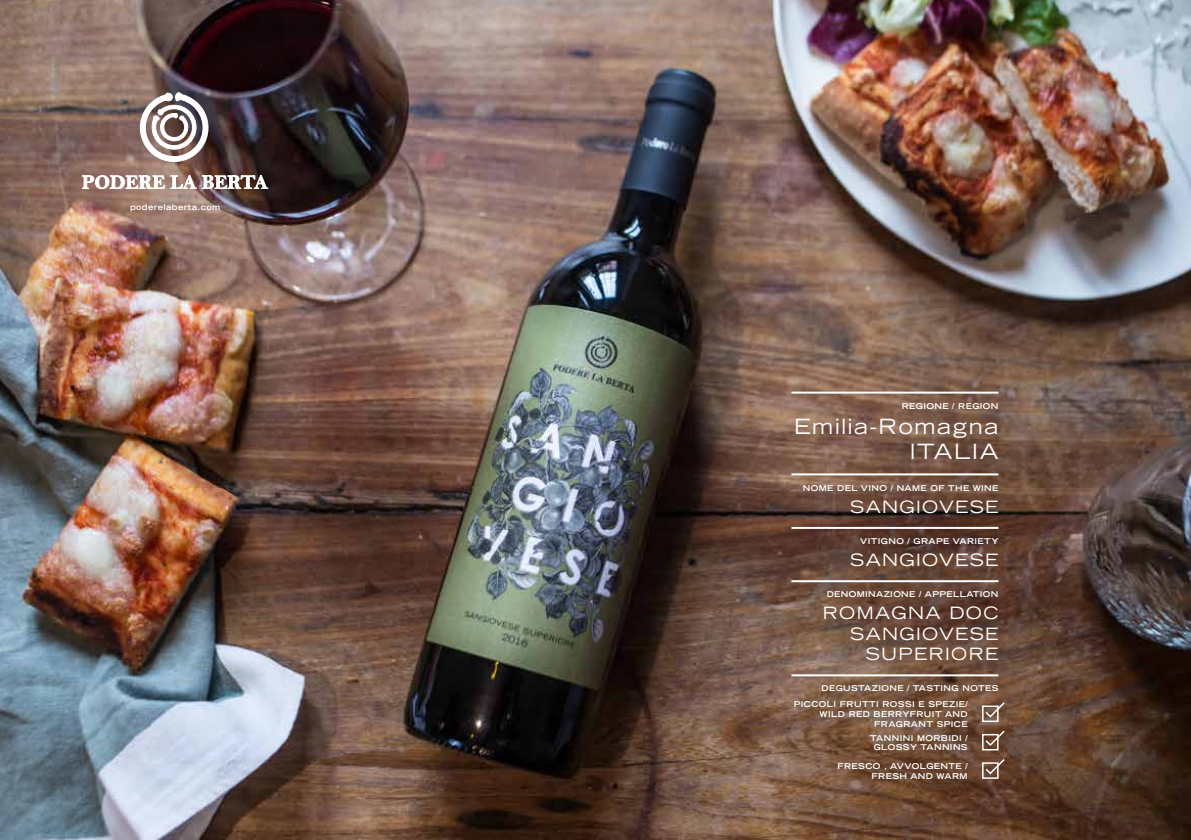
<style>
.page{position:relative;width:1191px;height:840px;background:#fff}
.page>*{position:absolute;margin:0;border:0;box-sizing:border-box;transform-origin:0 0}
.t1{font:expanded 21px/25.2px "Trade Gothic LH";letter-spacing:.08em;color:#fff;text-align:right}
.t2{font:expanded 17px/20.4px "Trade Gothic LH";letter-spacing:.08em;color:#fff;text-align:right}
.t3{font:700 expanded 8px/9.6px "Trade Gothic LH";letter-spacing:.05em;color:#fff;text-align:right}
</style>
<div class="page">
<img style="left:0;top:0;width:1191px;height:839px">
<img style="left:82px;top:93px;width:186px;height:96px">
<hr style="left:791px;top:391px;width:207px;height:2px;background:#fff">
<hr style="left:791px;top:473px;width:207px;height:2px;background:#fff">
<div style="left:982px;top:705px;width:16px;height:16px;border:2px solid #fff"></div>
<svg style="left:984px;top:700px;width:22px;height:18px"></svg>
<div style="left:982px;top:733px;width:16px;height:17px;border:2px solid #fff"></div>
<svg style="left:984px;top:728px;width:22px;height:18px"></svg>
<div style="left:982px;top:761px;width:16px;height:17px;border:2px solid #fff"></div>
<svg style="left:984px;top:757px;width:22px;height:18px"></svg>
<hr style="left:791px;top:526px;width:207px;height:2px;background:#fff">
<hr style="left:791px;top:580px;width:207px;height:2px;background:#fff">
<hr style="left:791px;top:674px;width:207px;height:2px;background:#fff">
<p class="t3" style="left:130px;top:202px;width:92px">poderelaberta.com</p>
<p class="t3" style="left:901px;top:400px;width:98px">REGIONE / REGION</p>
<h1 class="t1" style="left:794px;top:413px;width:206px">Emilia-Romagna<br>ITALIA</h1>
<p class="t3" style="left:803px;top:482px;width:197px">NOME DEL VINO / NAME OF THE WINE</p>
<h2 class="t2" style="left:850px;top:495px;width:150px">SANGIOVESE</h2>
<p class="t3" style="left:860px;top:535px;width:140px">VITIGNO / GRAPE VARIETY</p>
<h2 class="t2" style="left:850px;top:549px;width:150px">SANGIOVESE</h2>
<p class="t3" style="left:826px;top:589px;width:173px">DENOMINAZIONE / APPELLATION</p>
<h2 class="t2" style="left:823px;top:602px;width:177px">ROMAGNA DOC<br>SANGIOVESE<br>SUPERIORE</h2>
<p class="t3" style="left:794px;top:679px;width:206px;line-height:16.2px;text-align:left;text-indent:28px">DEGUSTAZIONE / TASTING NOTES<br>PICCOLI FRUTTI ROSSI E SPEZIE/</p>
<p class="t3" style="left:819px;top:708px;width:149px">WILD RED BERRYFRUIT AND<br>FRAGRANT SPICE</p>
<p class="t3" style="left:870px;top:732px;width:99px;text-align:center">TANNINI MORBIDI /<br>GLOSSY TANNINS</p>
<p class="t3" style="left:837px;top:760px;width:132px">FRESCO , AVVOLGENTE /<br>FRESH AND WARM</p>
</div>
